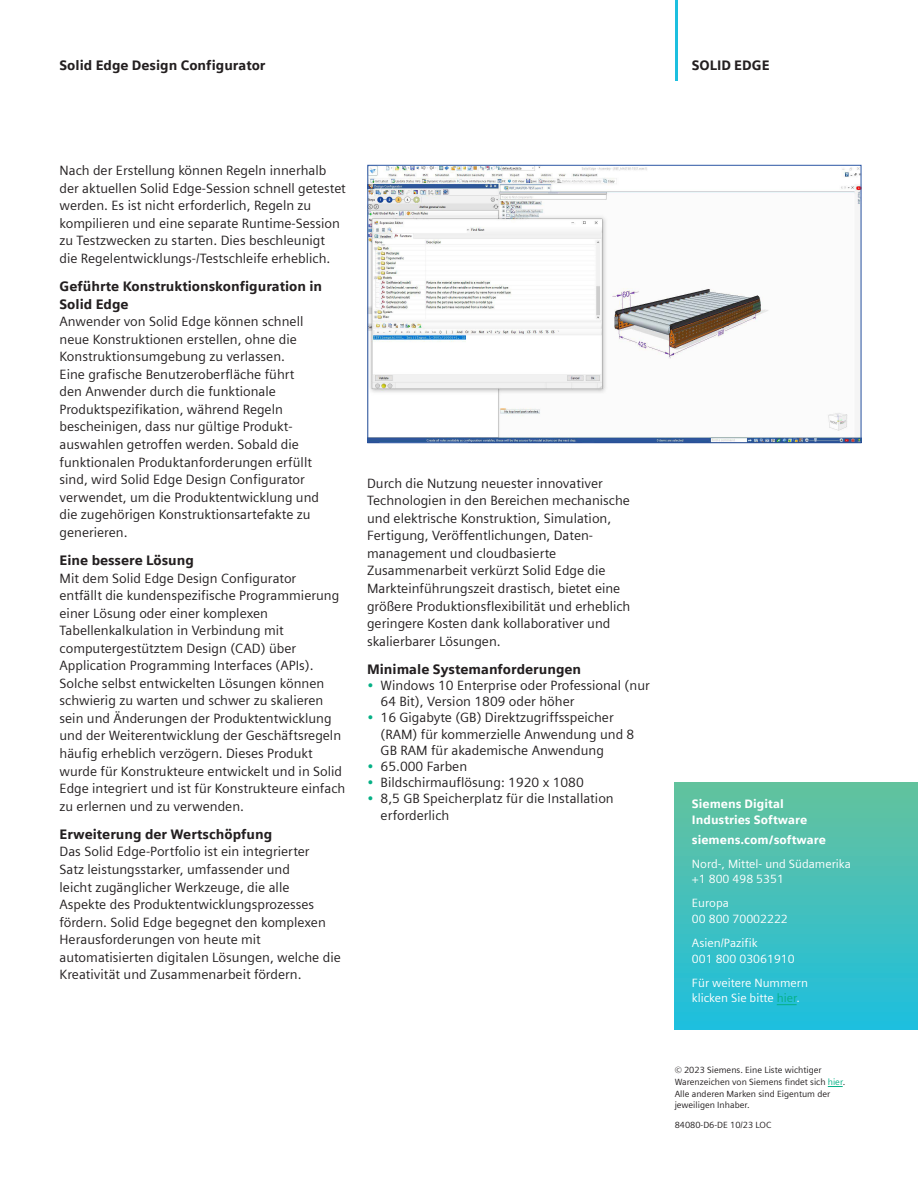
<style>
.page{position:relative;width:918px;height:1188px;background:#fff}
.page>*{position:absolute;margin:0;border:0;box-sizing:border-box;transform-origin:0 0}
.Body_Copy_9pt_5mm{font:13.5px/17.5px "Siemens Sans";color:#231f20}
.Subhead__9pt_5mm{font:900 13.5px/17.5px "Siemens Sans";color:#231f20}
.Contact_Text{font:12px/15.6px "Siemens Sans Global";color:#fff}
.Contact_Heading_Text{font:900 12px/15.6px "Siemens Sans";color:#fff}
.LEGAL_TEXT{font:9px/11.7px "Siemens Sans Global";color:#231f20}
.s1{color:#05b085}
</style>
<div class="page">
<svg style="left:828px;top:1086px;width:15px;height:1px"></svg>
<div style="left:675px;top:782px;width:243px;height:247px;background:linear-gradient(to bottom,#66c29c,#1ebfde)"></div>
<svg style="left:777px;top:1004px;width:20px;height:1px"></svg>
<img style="left:370px;top:167px;width:489px;height:274px">
<div style="left:368px;top:165px;width:493px;height:278px;border:1px solid #2a55a3"></div>
<hr style="left:675px;top:0;width:3px;height:81px;background:#1cbfdf">
<p class="Subhead__9pt_5mm" style="left:60px;top:56px;width:207px">Solid Edge Design Configurator</p>
<p class="Subhead__9pt_5mm" style="left:692px;top:56px;width:79px">SOLID EDGE</p>
<p class="Body_Copy_9pt_5mm" style="left:60px;top:161px;width:288px">Nach der Erstellung können Regeln innerhalb der aktuellen Solid Edge-Session schnell getestet werden. Es ist nicht erforderlich, Regeln zu kompilieren und eine separate Runtime-Session zu Testzwecken zu starten. Dies beschleunigt die Regelentwicklungs-/Testschleife erheblich.</p>
<p class="Subhead__9pt_5mm" style="left:60px;top:277px;width:264px">Geführte Konstruktionskonfiguration in<br>Solid Edge</p>
<p class="Body_Copy_9pt_5mm" style="left:60px;top:312px;width:261px">Anwender von Solid Edge können schnell neue Konstruktionen erstellen, ohne die Konstruktionsumgebung zu verlassen.<br>Eine grafische Benutzeroberfläche führt den Anwender durch die funktionale Produktspezifikation, während Regeln bescheinigen, dass nur gültige Produkt&shy;auswahlen getroffen werden. Sobald die funktionalen Produktanforderungen erfüllt sind, wird Solid Edge Design Configurator verwendet, um die Produktentwicklung und die zugehörigen Konstruktionsartefakte zu generieren.</p>
<p class="Subhead__9pt_5mm" style="left:60px;top:551px;width:136px">Eine bessere Lösung</p>
<p class="Body_Copy_9pt_5mm" style="left:60px;top:568px;width:287px">Mit dem Solid Edge Design Configurator<br>entfällt die kundenspezifische Programmierung einer Lösung oder einer komplexen Tabellenkalkulation in Verbindung mit computergestütztem Design (CAD) über Application Programming Interfaces (APIs).<br>Solche selbst entwickelten Lösungen können schwierig zu warten und schwer zu skalieren sein und Änderungen der Produktentwicklung und der Weiterentwicklung der Geschäftsregeln häufig erheblich verzögern. Dieses Produkt wurde für Konstrukteure entwickelt und in Solid Edge integriert und ist für Konstrukteure einfach zu erlernen und zu verwenden.</p>
<p class="Subhead__9pt_5mm" style="left:60px;top:825px;width:214px">Erweiterung der Wertschöpfung</p>
<p class="Body_Copy_9pt_5mm" style="left:60px;top:842px;width:283px">Das Solid Edge-Portfolio ist ein integrierter<br>Satz leistungsstarker, umfassender und<br>leicht zugänglicher Werkzeuge, die alle<br>Aspekte des Produktentwicklungsprozesses fördern. Solid Edge begegnet den komplexen Herausforderungen von heute mit automatisierten digitalen Lösungen, welche die Kreativität und Zusammenarbeit fördern.</p>
<p class="Body_Copy_9pt_5mm" style="left:367px;top:473px;width:265px">Durch die Nutzung neuester innovativer Technologien in den Bereichen mechanische und elektrische Konstruktion, Simulation, Fertigung, Veröffentlichungen, Daten&shy;management und cloudbasierte Zusammenarbeit verkürzt Solid Edge die Markteinführungszeit drastisch, bietet eine größere Produktionsflexibilität und erheblich geringere Kosten dank kollaborativer und skalierbarer Lösungen.</p>
<p class="Subhead__9pt_5mm" style="left:367px;top:660px;width:216px">Minimale Systemanforderungen</p>
<p class="Body_Copy_9pt_5mm" style="left:381px;top:676px;width:271px;line-height:16.2px;text-indent:-14px"><span class="s1">•</span> Windows 10 Enterprise oder Professional (nur<br>64 Bit), Version 1809 oder höher</p>
<p class="Body_Copy_9pt_5mm" style="left:381px;top:709px;width:255px;line-height:16.2px;text-indent:-14px"><span class="s1">•</span> 16 Gigabyte (GB) Direktzugriffsspeicher (RAM) für kommerzielle Anwendung und 8<br>GB RAM für akademische Anwendung</p>
<p class="Body_Copy_9pt_5mm" style="left:367px;top:757px;width:102px"><span class="s1">•</span> 65.000 Farben</p>
<p class="Body_Copy_9pt_5mm" style="left:367px;top:773px;width:218px"><span class="s1">•</span> Bildschirmauflösung: 1920 x 1080</p>
<p class="Body_Copy_9pt_5mm" style="left:381px;top:790px;width:235px;line-height:16.2px;text-indent:-14px"><span class="s1">•</span> 8,5 GB Speicherplatz für die Installation erforderlich</p>
<p class="Contact_Heading_Text" style="left:692px;top:796px;width:117px">Siemens Digital<br>Industries Software</p>
<p class="Contact_Heading_Text" style="left:692px;top:831px;width:136px">siemens.com/software</p>
<p class="Contact_Text" style="left:692px;top:856px;width:160px">Nord-, Mittel- und Südamerika +1 800 498 5351</p>
<p class="Contact_Text" style="left:692px;top:896px;width:97px">Europa<br>00 800 70002222</p>
<p class="Contact_Text" style="left:692px;top:935px;width:104px">Asien/Pazifik<br>001 800 03061910</p>
<p class="Contact_Text" style="left:692px;top:975px;width:118px">Für weitere Nummern klicken Sie bitte <span class="s1">hier</span>.</p>
<p class="LEGAL_TEXT" style="left:675px;top:1064px;width:172px">© 2023 Siemens. Eine Liste wichtiger Warenzeichen von Siemens findet sich <span class="s1">hier</span>.<br>Alle anderen Marken sind Eigentum der jeweiligen Inhaber.</p>
<p class="LEGAL_TEXT" style="left:675px;top:1120px;width:98px">84080-D6-DE 10/23 LOC</p>
</div>
